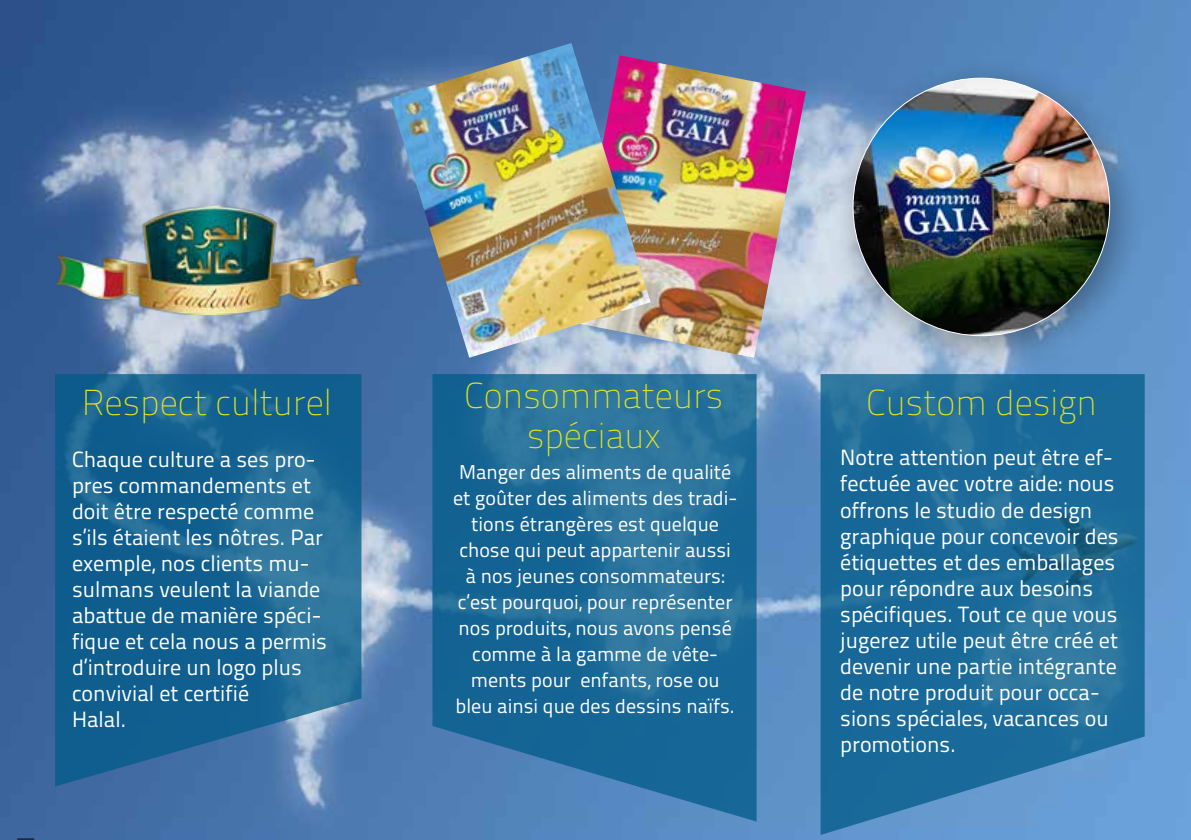
<style>
.page{position:relative;width:1191px;height:840px;background:#fff}
.page>*{position:absolute;margin:0;border:0;box-sizing:border-box;transform-origin:0 0}
.t1{font:100 36px/40px "Titillium Text 22 L";color:#e2e41a;text-align:center}
.t2{font:22px/26px "Titillium Text 22 L";color:#fff}
.t3{font:20px/26px "Titillium Text 22 L";color:#fff;text-align:center}
</style>
<div class="page">
<img style="left:0;top:0;width:1191px;height:839px">
<svg style="left:55px;top:374px;width:306px;height:412px;background:#1e6795"></svg>
<svg style="left:432px;top:374px;width:324px;height:447px;background:#276f9d"></svg>
<svg style="left:820px;top:374px;width:324px;height:460px;background:#2571a0"></svg>
<div style="left:829px;top:58px;width:317px;height:317px;background:#000;opacity:.35"></div>
<img style="left:853px;top:78px;width:256px;height:257px;border-radius:128px">
<img style="left:55px;top:207px;width:306px;height:107px">
<img style="left:650px;top:55px;width:156px;height:302px">
<img style="left:390px;top:43px;width:260px;height:314px">
<hr style="left:0;top:300px;width:4px;height:390px;background:#355e96">
<svg style="left:17px;top:838px;width:17px;height:1px"></svg>
<h1 class="t1" style="left:82px;top:380px;width:252px">Respect culturel</h1>
<h1 class="t1" style="left:464px;top:374px;width:260px">Consommateurs spéciaux</h1>
<h1 class="t1" style="left:866px;top:380px;width:232px">Custom design</h1>
<p class="t2" style="left:840px;top:443px;width:280px">Notre attention peut être ef&shy;fectuée avec votre aide: nous offrons le studio de design graphique pour concevoir des étiquettes et des emballages pour répondre aux besoins spécifiques. Tout ce que vous jugerez utile peut être créé et devenir une partie intégrante de notre produit pour occa&shy;sions spéciales, vacances ou promotions.</p>
<p class="t2" style="left:72px;top:444px;width:256px">Chaque culture a ses pro&shy;pres commandements et doit être respecté comme s’ils étaient les nôtres. Par exemple, nos clients mu&shy;sulmans veulent la viande abattue de manière spéci&shy;fique et cela nous a permis d’introduire un logo plus convivial et certifié<br>Halal.</p>
<p class="t3" style="left:453px;top:457px;width:286px">Manger des aliments de qualité et goûter des aliments des tradi&shy;tions étrangères est quelque chose qui peut appartenir aussi à nos jeunes consommateurs: c’est pourquoi, pour représenter nos produits, nous avons pensé comme à la gamme de vête&shy;ments pour enfants, rose ou bleu ainsi que des dessins naïfs.</p>
</div>
